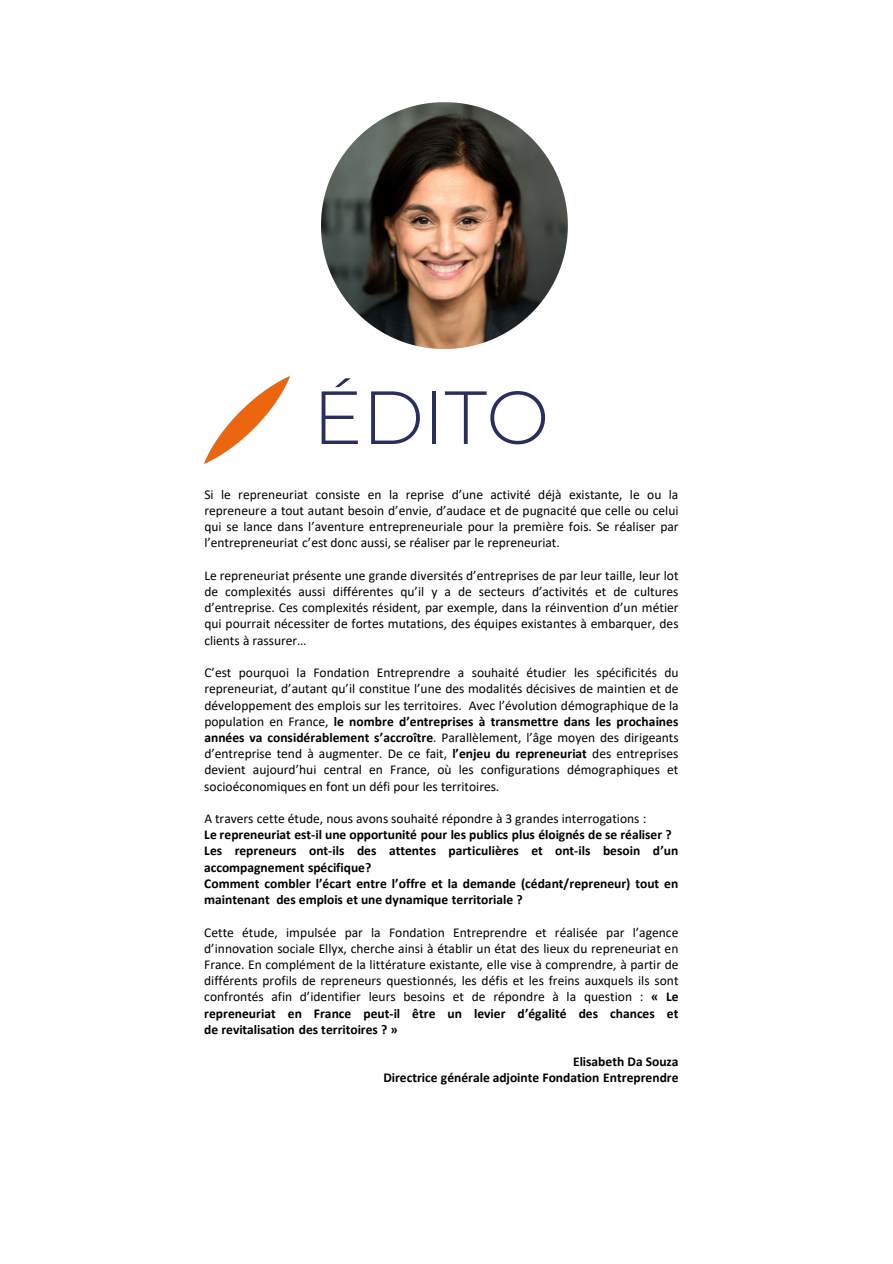
<style>
.page{position:relative;width:893px;height:1264px;background:#fff}
.page>*{position:absolute;margin:0;border:0;box-sizing:border-box;transform-origin:0 0}
.t1{font:300 75px "Montserrat";letter-spacing:-.01em;color:#282e5e}
.t2{font:13.5px/16.2px "Calibri";color:#000;text-align:justify}
.t3{font:700 13.5px/16.2px "Calibri";color:#000}
.s1{font-weight:700}
</style>
<div class="page">
<img style="left:321px;top:102px;width:247px;height:247px">
<img style="left:204px;top:376px;width:86px;height:87px">
<p class="t1" style="left:312px;top:366px;width:238px">ÉDITO</p>
<p class="t2" style="left:204px;top:485px;width:475px">Si le repreneuriat consiste en la reprise d’une activité déjà existante, le ou la repreneure a tout autant besoin d’envie, d’audace et de pugnacité que celle ou celui qui se lance dans l’aventure entrepreneuriale pour la première fois. Se réaliser par l’entrepreneuriat c’est donc aussi, se réaliser par le repreneuriat.</p>
<p class="t2" style="left:204px;top:566px;width:476px">Le repreneuriat présente une grande diversités d’entreprises de par leur taille, leur lot de complexités aussi différentes qu’il y a de secteurs d’activités et de cultures d’entreprise. Ces complexités résident, par exemple, dans la réinvention d’un métier qui pourrait nécessiter de fortes mutations, des équipes existantes à embarquer, des clients à rassurer…</p>
<p class="t2" style="left:204px;top:664px;width:476px">C’est pourquoi la Fondation Entreprendre a souhaité étudier les spécificités du repreneuriat, d’autant qu’il constitue l’une des modalités décisives de maintien et de développement des emplois sur les territoires. Avec l’évolution démographique de la population en France, <span class="s1">le nombre d’entreprises à transmettre dans les prochaines années va considérablement s’accroître</span>. Parallèlement, l’âge moyen des dirigeants d’entreprise tend à augmenter. De ce fait, <span class="s1">l’enjeu du repreneuriat</span> des entreprises devient aujourd’hui central en France, où les configurations démographiques et socioéconomiques en font un défi pour les territoires.</p>
<p class="t2" style="left:204px;top:809px;width:443px">A travers cette étude, nous avons souhaité répondre à 3 grandes interrogations :</p>
<p class="t3" style="left:204px;top:826px;width:469px">Le repreneuriat est-il une opportunité pour les publics plus éloignés de se réaliser ?</p>
<p class="t3" style="left:204px;top:842px;width:475px">Les repreneurs ont-ils des attentes particulières et ont-ils besoin d’un accompagnement spécifique?</p>
<p class="t3" style="left:204px;top:874px;width:475px">Comment combler l’écart entre l’offre et la demande (cédant/repreneur) tout en maintenant des emplois et une dynamique territoriale ?</p>
<p class="t2" style="left:204px;top:923px;width:476px">Cette étude, impulsée par la Fondation Entreprendre et réalisée par l’agence d’innovation sociale Ellyx, cherche ainsi à établir un état des lieux du repreneuriat en France. En complément de la littérature existante, elle vise à comprendre, à partir de différents profils de repreneurs questionnés, les défis et les freins auxquels ils sont confrontés afin d’identifier leurs besoins et de répondre à la question : <span class="s1">« Le repreneuriat en France peut-il être un levier d’égalité des chances et de revitalisation des territoires ? »</span></p>
<p class="t3" style="left:573px;top:1053px;width:107px">Elisabeth Da Souza</p>
<p class="t3" style="left:383px;top:1069px;width:296px">Directrice générale adjointe Fondation Entreprendre</p>
</div>
